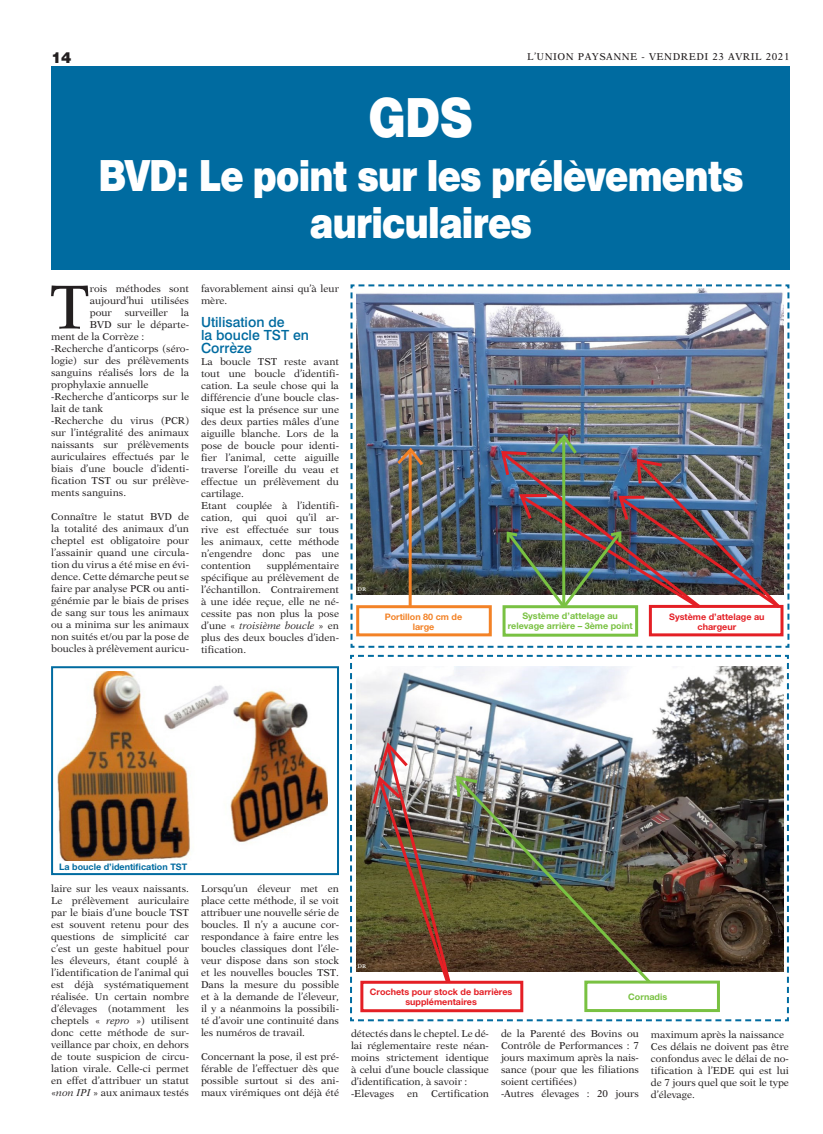
<style>
.page{position:relative;width:823px;height:1134px;background:#fff}
.page>*{position:absolute;margin:0;border:0;box-sizing:border-box;transform-origin:0 0}
.t1{font:62px "New Aster";color:#231f20}
.t2{font:49.7px "Swiss 721 BT Black No 2";color:#fff;scale:.88 1}
.t3{font:39.5px/47px "Swiss 721 BT Black No 2";letter-spacing:-.02em;color:#fff;text-align:center;scale:.88 1}
.t4{font:500 14px "Swiss 721 BT";color:#006ba0}
.t5{font:14px "Swiss 721 BT Black No 2";color:#231f20}
.Date{font:10px/12px "New Aster";color:#231f20;text-align:justify}
.Date-2{font:10px "New Aster";letter-spacing:.05em;color:#231f20}
.t6{font:700 9px/10px "Helvetica Neue";color:#e41f25;text-align:center}
.t7{font:700 9px "Helvetica Neue";color:#79c142}
.t8{font:700 9px "Helvetica Neue";color:#006ba0}
.t9{font:700 9px/10px "Helvetica Neue";color:#f38226;text-align:center}
.t10{font:8px "Minion Pro";color:#fff}
.s1{font-style:italic}
</style>
<div class="page">
<div style="left:51px;top:66px;width:738px;height:204px;background:#006ba0"></div>
<img style="left:57px;top:671px;width:270px;height:189px">
<img style="left:350px;top:284px;width:440px;height:364px">
<img style="left:350px;top:654px;width:439px;height:368px">
<div style="left:360px;top:981px;width:163px;height:31px;border:3px solid #e41f25"></div>
<div style="left:584px;top:980px;width:135px;height:32px;border:3px solid #79c142"></div>
<img style="left:370px;top:739px;width:110px;height:247px">
<img style="left:455px;top:776px;width:198px;height:210px">
<div style="left:51px;top:666px;width:288px;height:209px;border:2px solid #006ba0"></div>
<p class="t5" style="left:51px;top:48px;width:22px">14</p>
<p class="Date-2" style="left:526px;top:51px;width:264px">L’UNION PAYSANNE - VENDREDI 23 AVRIL 2021</p>
<p class="t2" style="left:368px;top:84px;width:120px">GDS</p>
<p class="t3" style="left:98px;top:151px;width:734px">BVD: Le point sur les prélèvements auriculaires</p>
<p class="t1" style="left:50px;top:271px;width:42px">T</p>
<p class="Date" style="left:90px;top:283px;width:101px">rois méthodes sont aujourd’hui utilisées pour</p>
<p class="Date" style="left:125px;top:307px;width:45px">surveiller</p>
<p class="Date" style="left:181px;top:307px;width:10px">la</p>
<p class="Date" style="left:90px;top:319px;width:101px">BVD sur le départe-</p>
<p class="Date" style="left:51px;top:331px;width:95px">ment de la Corrèze :</p>
<p class="Date" style="left:51px;top:343px;width:139px">-Recherche d’anticorps (séro&shy;logie) sur des prélèvements sanguins réalisés lors de la prophylaxie annuelle</p>
<p class="Date" style="left:51px;top:391px;width:139px">-Recherche d’anticorps sur le lait de tank</p>
<p class="Date" style="left:51px;top:415px;width:139px">-Recherche du virus (PCR) sur l’intégralité des animaux naissants sur prélèvements auriculaires effectués par le biais d’une boucle d’identi&shy;fication TST ou sur prélève&shy;ments sanguins.</p>
<p class="Date" style="left:51px;top:511px;width:139px">Connaître le statut BVD de la totalité des animaux d’un cheptel est obligatoire pour l’assainir quand une circula&shy;tion du virus a été mise en évi&shy;dence. Cette démarche peut se faire par analyse PCR ou anti&shy;génémie par le biais de prises de sang sur tous les animaux ou a minima sur les animaux non suités et/ou par la pose de boucles à prélèvement auricu-</p>
<p class="Date" style="left:201px;top:283px;width:139px">favorablement ainsi qu’à leur mère.</p>
<p class="t4" style="left:201px;top:314px;width:85px">Utilisation de</p>
<p class="t4" style="left:201px;top:327px;width:109px">la boucle TST en</p>
<p class="t4" style="left:201px;top:340px;width:52px">Corrèze</p>
<p class="Date" style="left:201px;top:356px;width:139px">La boucle TST reste avant tout une boucle d’identifi&shy;cation. La seule chose qui la différencie d’une boucle clas&shy;sique est la présence sur une des deux parties mâles d’une aiguille blanche. Lors de la pose de boucle pour identi&shy;fier l’animal, cette aiguille traverse l’oreille du veau et effectue un prélèvement du cartilage.</p>
<p class="Date" style="left:201px;top:500px;width:139px">Etant couplée à l’identifi&shy;cation, qui quoi qu’il ar&shy;rive est effectuée sur tous les animaux, cette méthode n’engendre donc pas une contention</p>
<p class="Date" style="left:201px;top:560px;width:139px;text-indent:66px">supplémentaire spécifique au prélèvement de l’échantillon. Contrairement à une idée reçue, elle ne né&shy;cessite pas non plus la pose d’une « <span class="s1">troisième boucle</span> » en plus des deux boucles d’iden&shy;tification.</p>
<p class="t10" style="left:357px;top:583px;width:10px">dr</p>
<p class="t9" style="left:384px;top:612px;width:79px">Portillon 80 cm de large</p>
<p class="t7" style="left:522px;top:611px;width:97px">Système d’attelage au</p>
<p class="t7" style="left:507px;top:621px;width:126px">relevage arrière – 3ème point</p>
<p class="t6" style="left:668px;top:612px;width:97px">Système d’attelage au chargeur</p>
<p class="t8" style="left:59px;top:861px;width:129px">La boucle d’identification TST</p>
<p class="Date" style="left:51px;top:883px;width:139px">laire sur les veaux naissants.<br>Le prélèvement auriculaire par le biais d’une boucle TST est souvent retenu pour des questions de simplicité car c’est un geste habituel pour les éleveurs, étant couplé à l’identification de l’animal qui est déjà systématiquement réalisée. Un certain nombre d’élevages (notamment les cheptels « <span class="s1">repro</span> ») utilisent donc cette méthode de sur&shy;veillance par choix, en dehors de toute suspicion de circu&shy;lation virale. Celle-ci permet en effet d’attribuer un statut «<span class="s1">non IPI</span> » aux animaux testés</p>
<p class="Date" style="left:201px;top:883px;width:139px">Lorsqu’un éleveur met en place cette méthode, il se voit attribuer une nouvelle série de boucles. Il n’y a aucune cor&shy;respondance à faire entre les boucles classiques dont l’éle&shy;veur dispose dans son stock et les nouvelles boucles TST.<br>Dans la mesure du possible et à la demande de l’éleveur, il y a néanmoins la possibili&shy;té d’avoir une continuité dans les numéros de travail.</p>
<p class="Date" style="left:201px;top:1051px;width:139px">Concernant la pose, il est pré&shy;férable de l’effectuer dès que possible surtout si des ani&shy;maux virémiques ont déjà été</p>
<p class="t10" style="left:357px;top:960px;width:10px">dr</p>
<p class="t6" style="left:370px;top:986px;width:144px">Crochets pour stock de barrières supplémentaires</p>
<p class="t7" style="left:628px;top:991px;width:40px">Cornadis</p>
<p class="Date" style="left:351px;top:1027px;width:139px">détectés dans le cheptel. Le dé&shy;lai réglementaire reste néan&shy;moins strictement identique à celui d’une boucle classique d’identification, à savoir :</p>
<p class="Date" style="left:351px;top:1087px;width:45px">-Elevages</p>
<p class="Date" style="left:407px;top:1087px;width:13px">en</p>
<p class="Date" style="left:431px;top:1087px;width:59px">Certification</p>
<p class="Date" style="left:500px;top:1027px;width:139px">de la Parenté des Bovins ou Contrôle de Performances : 7 jours maximum après la nais&shy;sance (pour que les filiations soient certifiées)</p>
<p class="Date" style="left:500px;top:1087px;width:139px">-Autres élevages : 20 jours</p>
<p class="Date" style="left:650px;top:1028px;width:135px">maximum après la naissance</p>
<p class="Date" style="left:650px;top:1040px;width:139px">Ces délais ne doivent pas être confondus avec le délai de no&shy;tification à l’EDE qui est lui de 7 jours quel que soit le type d’élevage.</p>
</div>
